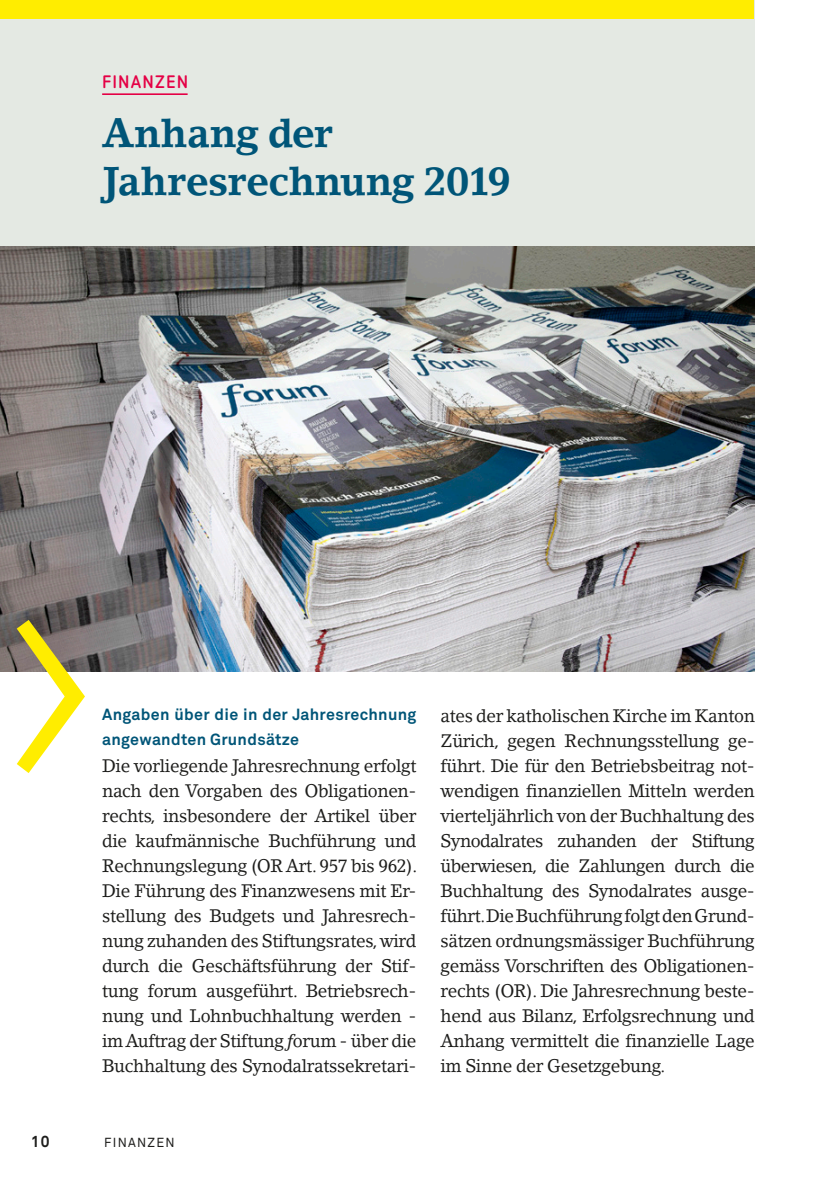
<style>
.page{position:relative;width:840px;height:1191px;background:#fff}
.page>*{position:absolute;margin:0;border:0;box-sizing:border-box;transform-origin:0 0}
.t1{font:700 40px/48px "Lino Letter";letter-spacing:-.015em;color:#005578}
.t2{font:18px/25px "Lino Letter";letter-spacing:-.02em;color:#1d1d1b;text-align:justify;scale:.96 1}
.t3{font:700 18px "Netto OT";letter-spacing:.065em;color:#e50045}
.t4{font:700 16px/25px "Akkurat Pro";letter-spacing:.02em;color:#005578}
.t5{font:700 16px "Akkurat Pro";color:#1d1d1b;scale:.96 1}
.t6{font:13px "Akkurat Pro";letter-spacing:.1em;color:#1d1d1b;scale:.96 1}
.s1{font-style:italic}
</style>
<div class="page">
<div style="left:0;top:0;width:754px;height:246px;background:#e4e9e3"></div>
<div style="left:0;top:0;width:753px;height:18px;background:#ffed00"></div>
<hr style="left:102px;top:93px;width:85px;height:2px;background:#e50045">
<img style="left:0;top:246px;width:754px;height:425px">
<svg style="left:17px;top:620px;width:68px;height:153px"></svg>
<p class="t3" style="left:102px;top:70px;width:87px">FINANZEN</p>
<h1 class="t1" style="left:102px;top:109px;width:410px">Anhang der<br>Jahresrechnung 2019</h1>
<p class="t4" style="left:102px;top:701px;width:315px">Angaben über die in der Jahresrechnung angewandten Grundsätze</p>
<p class="t2" style="left:102px;top:753px;width:330px">Die vorliegende Jahresrechnung erfolgt nach den Vorgaben des Obligationen&shy;rechts, insbesondere der Artikel über die kaufmännische Buchführung und Rechnungslegung (OR Art. 957 bis 962).<br>Die Führung des Finanzwesens mit Er&shy;stellung des Budgets und Jahresrech&shy;nung zuhanden des Stiftungsrates, wird durch die Geschäftsführung der Stif&shy;tung forum ausgeführt. Betriebsrech&shy;nung und Lohnbuchhaltung werden - im Auftrag der Stiftung <span class="s1">f</span>orum - über die Buchhaltung des Synodalratssekretari-</p>
<p class="t5" style="left:31px;top:1131px;width:21px">10</p>
<p class="t6" style="left:104px;top:1134px;width:75px">FINANZEN</p>
<p class="t2" style="left:440px;top:703px;width:329px">ates der katholischen Kirche im Kanton Zürich, gegen Rechnungsstellung ge&shy;führt. Die für den Betriebsbeitrag not&shy;wendigen finanziellen Mitteln werden vierteljährlich von der Buchhaltung des Synodalrates zuhanden der Stiftung überwiesen, die Zahlungen durch die Buchhaltung des Synodalrates ausge&shy;führt. Die Buchführung folgt den Grund&shy;sätzen ordnungsmässiger Buchführung gemäss Vorschriften des Obligationen&shy;rechts (OR). Die Jahresrechnung beste&shy;hend aus Bilanz, Erfolgsrechnung und Anhang vermittelt die finanzielle Lage im Sinne der Gesetzgebung.</p>
</div>
